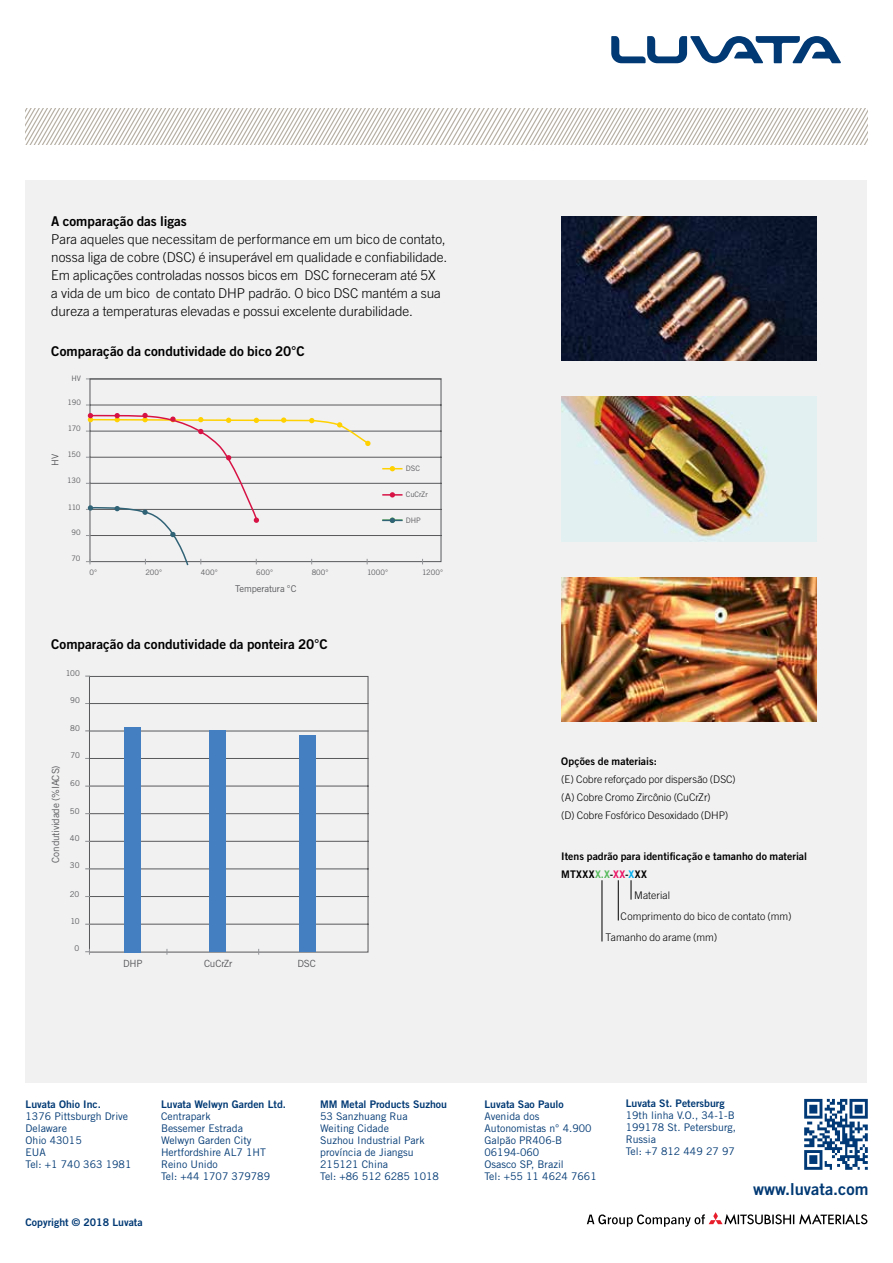
<style>
.page{position:relative;width:893px;height:1263px;background:#fff}
.page>*{position:absolute;margin:0;border:0;box-sizing:border-box;transform-origin:0 0}
.t1{font:16.5px "Trade Gothic LT Std Bd 2";color:#003974}
.t2{font:300 13.5px/18px "Trade Gothic LT Std";color:#000}
.t3{font:13.5px "Trade Gothic LT Std Bd 2";color:#000}
.t4{font:10.5px/12px "Trade Gothic LT Std";color:#003974}
.t5{font:300 10.5px/18px "Trade Gothic LT Std";color:#000}
.t6{font:10.5px "Trade Gothic LT Std Bd 2";color:#003974}
.t7{font:10.5px/18px "Trade Gothic LT Std Bd 2";letter-spacing:.005em;color:#000}
.t8{font:9.9px "Trade Gothic LT Std";letter-spacing:-.02em;color:#58595b}
.t9{font:9.3px "Trade Gothic LT Std";letter-spacing:-.01em;color:#58595b}
.t10{font:7.95px "Trade Gothic LT Std";color:#58595b}
.t11{font:7.5px "Trade Gothic LT Std";letter-spacing:-.005em;color:#58595b}
.s1{color:#55ba5b}
.s2{color:#ed1163}
.s3{color:#00aeef}
</style>
<div class="page">
<div style="left:26px;top:180px;width:841px;height:902px;background:#f1f1f2"></div>
<svg style="left:611px;top:36px;width:230px;height:27px"></svg>
<svg style="left:26px;top:108px;width:841px;height:36px"></svg>
<img style="left:804px;top:1098px;width:64px;height:72px">
<img style="left:561px;top:397px;width:255px;height:144px">
<img style="left:561px;top:577px;width:255px;height:144px">
<img style="left:561px;top:216px;width:255px;height:145px">
<hr style="left:602px;top:880px;width:1px;height:61px;background:#000">
<hr style="left:618px;top:880px;width:1px;height:40px;background:#000">
<svg style="left:631px;top:880px;width:1px;height:19px"></svg>
<svg style="left:90px;top:380px;width:351px;height:182px"></svg>
<hr style="left:90px;top:379px;width:351px;height:1px;background:#58595b">
<svg style="left:86px;top:413px;width:285px;height:153px"></svg>
<svg style="left:383px;top:466px;width:19px;height:5px"></svg>
<svg style="left:383px;top:492px;width:19px;height:5px"></svg>
<svg style="left:383px;top:517px;width:19px;height:6px"></svg>
<svg style="left:89px;top:676px;width:279px;height:276px"></svg>
<hr style="left:89px;top:758px;width:279px;height:1px;background:#58595b">
<hr style="left:89px;top:731px;width:279px;height:1px;background:#58595b">
<hr style="left:89px;top:703px;width:279px;height:1px;background:#58595b">
<div style="left:124px;top:727px;width:16px;height:225px;background:#447fc1"></div>
<div style="left:209px;top:730px;width:17px;height:222px;background:#447fc1"></div>
<div style="left:299px;top:736px;width:17px;height:216px;background:#447fc1"></div>
<svg style="left:587px;top:1212px;width:280px;height:15px"></svg>
<p class="t3" style="left:51px;top:213px;width:137px">A comparação das ligas</p>
<p class="t2" style="left:51px;top:230px;width:398px">Para aqueles que necessitam de performance em um bico de contato, nossa liga de cobre (DSC) é insuperável em qualidade e confiabilidade.<br>Em aplicações controladas nossos bicos em DSC forneceram até 5X<br>a vida de um bico de contato DHP padrão. O bico DSC mantém a sua dureza a temperaturas elevadas e possui excelente durabilidade.</p>
<p class="t3" style="left:51px;top:343px;width:255px">Comparação da condutividade do bico 20°C</p>
<p class="t11" style="left:71px;top:374px;width:11px">HV</p>
<p class="t11" style="left:68px;top:398px;width:15px">190</p>
<p class="t9" style="left:50px;top:466px;width:13px;rotate:-90deg">HV</p>
<p class="t11" style="left:68px;top:424px;width:14px">170</p>
<p class="t11" style="left:67px;top:449px;width:15px">150</p>
<p class="t11" style="left:67px;top:476px;width:15px">130</p>
<p class="t11" style="left:68px;top:503px;width:14px">110</p>
<p class="t11" style="left:71px;top:528px;width:11px">90</p>
<p class="t11" style="left:71px;top:554px;width:10px">70</p>
<p class="t11" style="left:90px;top:568px;width:9px">0°</p>
<p class="t11" style="left:145px;top:568px;width:18px">200°</p>
<p class="t11" style="left:201px;top:568px;width:18px">400°</p>
<p class="t11" style="left:256px;top:568px;width:18px">600°</p>
<p class="t9" style="left:235px;top:583px;width:63px">Temperatura °C</p>
<p class="t11" style="left:406px;top:464px;width:16px">DSC</p>
<p class="t11" style="left:406px;top:490px;width:23px">CuCrZr</p>
<p class="t11" style="left:406px;top:516px;width:16px">DHP</p>
<p class="t11" style="left:312px;top:568px;width:18px">800°</p>
<p class="t11" style="left:367px;top:568px;width:23px">1000°</p>
<p class="t11" style="left:422px;top:568px;width:23px">1200°</p>
<p class="t3" style="left:51px;top:635px;width:278px">Comparação da condutividade da ponteira 20°C</p>
<p class="t10" style="left:66px;top:668px;width:16px">100</p>
<p class="t10" style="left:70px;top:696px;width:11px">90</p>
<p class="t10" style="left:70px;top:723px;width:11px">80</p>
<p class="t8" style="left:50px;top:863px;width:98px;rotate:-90deg">Condutividade (%IACS)</p>
<p class="t10" style="left:71px;top:751px;width:11px">70</p>
<p class="t10" style="left:70px;top:779px;width:11px">60</p>
<p class="t10" style="left:70px;top:806px;width:11px">50</p>
<p class="t10" style="left:70px;top:833px;width:11px">40</p>
<p class="t10" style="left:70px;top:861px;width:11px">30</p>
<p class="t10" style="left:70px;top:889px;width:11px">20</p>
<p class="t10" style="left:70px;top:916px;width:11px">10</p>
<p class="t10" style="left:74px;top:944px;width:6px">0</p>
<p class="t8" style="left:123px;top:958px;width:21px">DHP</p>
<p class="t8" style="left:204px;top:958px;width:30px">CuCrZr</p>
<p class="t8" style="left:297px;top:958px;width:20px">DSC</p>
<p class="t7" style="left:561px;top:752px;width:97px">Opções de materiais:</p>
<p class="t5" style="left:561px;top:770px;width:176px">(E) Cobre reforçado por dispersão (DSC) (A) Cobre Cromo Zircônio (CuCrZr)<br>(D) Cobre Fosfórico Desoxidado (DHP)</p>
<p class="t7" style="left:561px;top:847px;width:247px">Itens padrão para identificação e tamanho do material<br>MTXXX<span class="s1">X.X</span>-<span class="s2">XX</span>-<span class="s3">X</span>XX</p>
<p class="t5" style="left:634px;top:886px;width:37px">Material</p>
<p class="t5" style="left:621px;top:907px;width:172px">Comprimento do bico de contato (mm)</p>
<p class="t5" style="left:606px;top:928px;width:113px">Tamanho do arame (mm)</p>
<p class="t6" style="left:26px;top:1097px;width:77px">Luvata Ohio Inc.</p>
<p class="t4" style="left:26px;top:1110px;width:107px">1376 Pittsburgh Drive<br>Delaware<br>Ohio 43015<br>EUA<br>Tel: +1 740 363 1981</p>
<p class="t6" style="left:26px;top:1215px;width:119px">Copyright © 2018 Luvata</p>
<p class="t6" style="left:161px;top:1097px;width:127px">Luvata Welwyn Garden Ltd.</p>
<p class="t4" style="left:161px;top:1110px;width:111px">Centrapark<br>Bessemer Estrada<br>Welwyn Garden City<br>Hertfordshire AL7 1HT<br>Reino Unido<br>Tel: +44 1707 379789</p>
<p class="t6" style="left:320px;top:1097px;width:128px">MM Metal Products Suzhou</p>
<p class="t4" style="left:320px;top:1110px;width:120px">53 Sanzhuang Rua<br>Weiting Cidade<br>Suzhou Industrial Park província de Jiangsu<br>215121 China<br>Tel: +86 512 6285 1018</p>
<p class="t6" style="left:484px;top:1097px;width:81px">Luvata Sao Paulo</p>
<p class="t4" style="left:484px;top:1110px;width:114px">Avenida dos<br>Autonomistas n° 4.900<br>Galpão PR406-B<br>06194-060<br>Osasco SP, Brazil<br>Tel: +55 11 4624 7661</p>
<p class="t6" style="left:626px;top:1097px;width:100px">Luvata St. Petersburg</p>
<p class="t4" style="left:626px;top:1109px;width:112px">19th linha V.O., 34-1-B<br>199178 St. Petersburg,<br>Russia<br>Tel: +7 812 449 27 97</p>
<h1 class="t1" style="left:753px;top:1178px;width:117px">www.luvata.com</h1>
</div>
